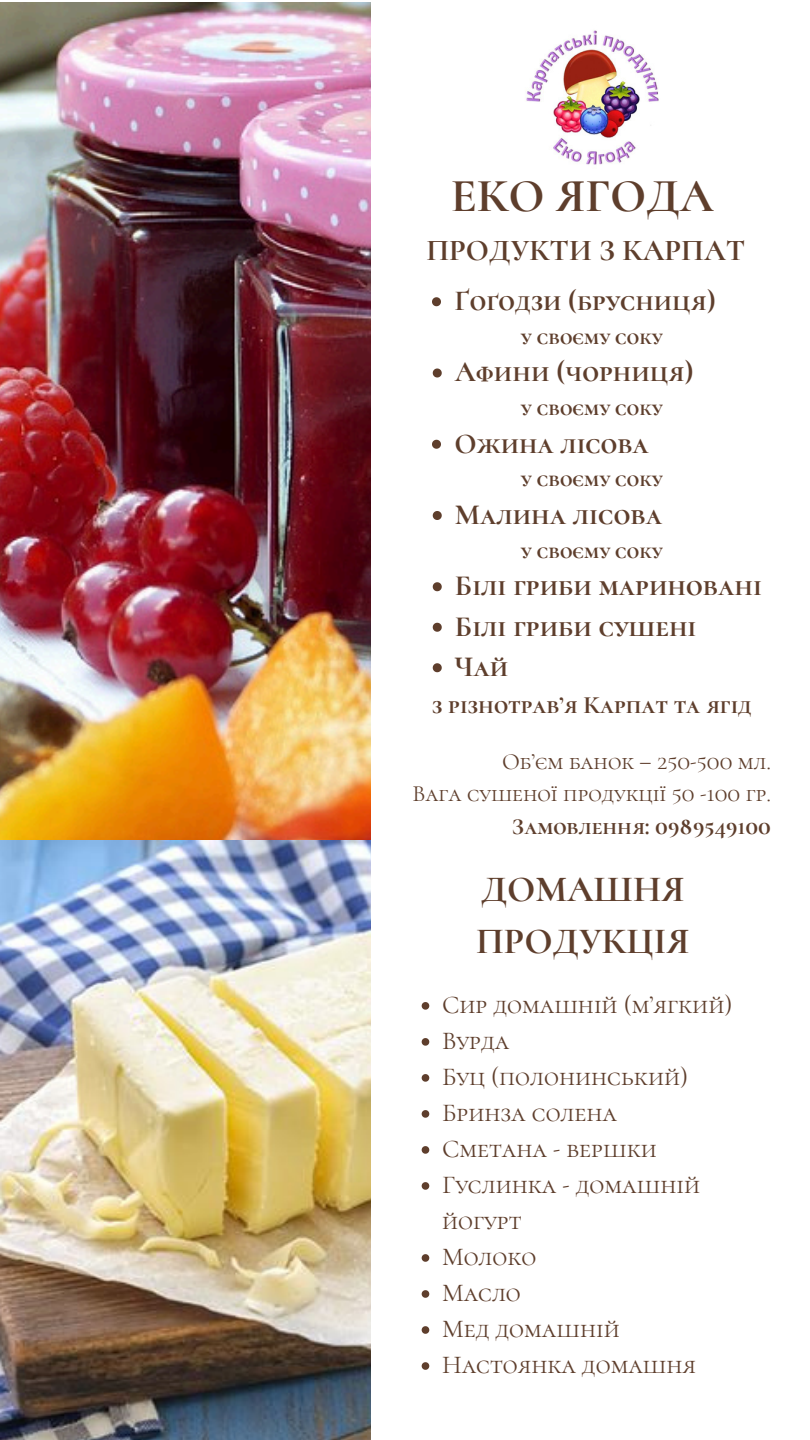
<style>
.page{position:relative;width:810px;height:1440px;background:#fff}
.page>*{position:absolute;margin:0;border:0;box-sizing:border-box;transform-origin:0 0}
.t1{font:700 47.3px "Cormorant SC";color:#5e3e2c}
.t2{font:700 37px/51.8px "Cormorant SC";color:#5e3e2c}
.t3{font:700 30.3px "Cormorant SC";color:#5e3e2c}
.t4{font:700 29.4px "Cormorant SC";color:#5e3e2c}
.t5{font:700 29.1px "Cormorant SC";color:#5e3e2c}
.t6{font:25.9px/36px "Cormorant SC";color:#5e3e2c}
.t7{font:700 25px "Cormorant SC";color:#5e3e2c}
.t8{font:23.3px/32.2px "Cormorant SC";color:#5e3e2c;text-align:right}
.t9{font:700 22px "Cormorant SC";color:#5e3e2c}
.s1{font-weight:700}
</style>
<div class="page">
<img style="left:0;top:2px;width:370px;height:1438px">
<img style="left:526px;top:30px;width:133px;height:135px">
<svg style="left:432px;top:297px;width:9px;height:9px"></svg>
<svg style="left:433px;top:368px;width:9px;height:10px"></svg>
<svg style="left:432px;top:440px;width:9px;height:9px"></svg>
<svg style="left:433px;top:511px;width:9px;height:9px"></svg>
<svg style="left:433px;top:582px;width:9px;height:9px"></svg>
<svg style="left:433px;top:623px;width:9px;height:9px"></svg>
<svg style="left:433px;top:663px;width:9px;height:9px"></svg>
<svg style="left:422px;top:1002px;width:7px;height:8px"></svg>
<svg style="left:422px;top:1038px;width:7px;height:8px"></svg>
<svg style="left:422px;top:1074px;width:7px;height:8px"></svg>
<svg style="left:422px;top:1110px;width:7px;height:8px"></svg>
<svg style="left:422px;top:1146px;width:7px;height:8px"></svg>
<svg style="left:422px;top:1182px;width:7px;height:8px"></svg>
<svg style="left:422px;top:1254px;width:7px;height:8px"></svg>
<svg style="left:422px;top:1290px;width:7px;height:8px"></svg>
<svg style="left:422px;top:1326px;width:7px;height:8px"></svg>
<svg style="left:422px;top:1362px;width:7px;height:8px"></svg>
<p class="t1" style="left:451px;top:167px;width:264px">ЕКО ЯГОДА</p>
<p class="t3" style="left:426px;top:232px;width:320px">ПРОДУКТИ З КАРПАТ</p>
<h2 class="t5" style="left:454px;top:283px;width:263px">Ґоґодзи (брусниця)</h2>
<p class="t9" style="left:521px;top:323px;width:143px">у своєму соку</p>
<p class="t4" style="left:455px;top:354px;width:240px">Афини (чорниця)</p>
<p class="t9" style="left:521px;top:395px;width:143px">у своєму соку</p>
<p class="t5" style="left:454px;top:426px;width:196px">Ожина лісова</p>
<p class="t9" style="left:521px;top:466px;width:143px">у своєму соку</p>
<p class="t4" style="left:455px;top:497px;width:209px">Малина лісова</p>
<p class="t9" style="left:521px;top:537px;width:143px">у своєму соку</p>
<p class="t4" style="left:455px;top:568px;width:308px">Білі гриби мариновані</p>
<p class="t4" style="left:455px;top:608px;width:243px">Білі гриби сушені</p>
<p class="t4" style="left:455px;top:649px;width:55px">Чай</p>
<p class="t7" style="left:432px;top:690px;width:322px">з різнотрав’я Карпат та ягід</p>
<p class="t8" style="left:413px;top:746px;width:360px">Об’єм банок – 250-500 мл.<br>Вага сушеної продукції 50 -100 гр.<br><span class="s1">Замовлення: 0989549100</span></p>
<h5 class="t2" style="left:476px;top:864px;width:215px">ДОМАШНЯ<br>ПРОДУКЦІЯ</h5>
<h1 class="t6" style="left:442px;top:987px;width:292px">Сир домашній (м’ягкий)</h1>
<p class="t6" style="left:442px;top:1023px;width:69px">Вурда</p>
<p class="t6" style="left:442px;top:1059px;width:248px">Буц (полонинський)</p>
<p class="t6" style="left:442px;top:1095px;width:177px">Бринза солена</p>
<p class="t6" style="left:442px;top:1131px;width:216px">Сметана - вершки</p>
<p class="t6" style="left:442px;top:1167px;width:260px">Гуслинка - домашній йогурт</p>
<p class="t6" style="left:442px;top:1239px;width:96px">Молоко</p>
<p class="t6" style="left:442px;top:1275px;width:80px">Масло</p>
<p class="t6" style="left:442px;top:1311px;width:179px">Мед домашній</p>
<p class="t6" style="left:442px;top:1347px;width:256px">Настоянка домашня</p>
</div>
